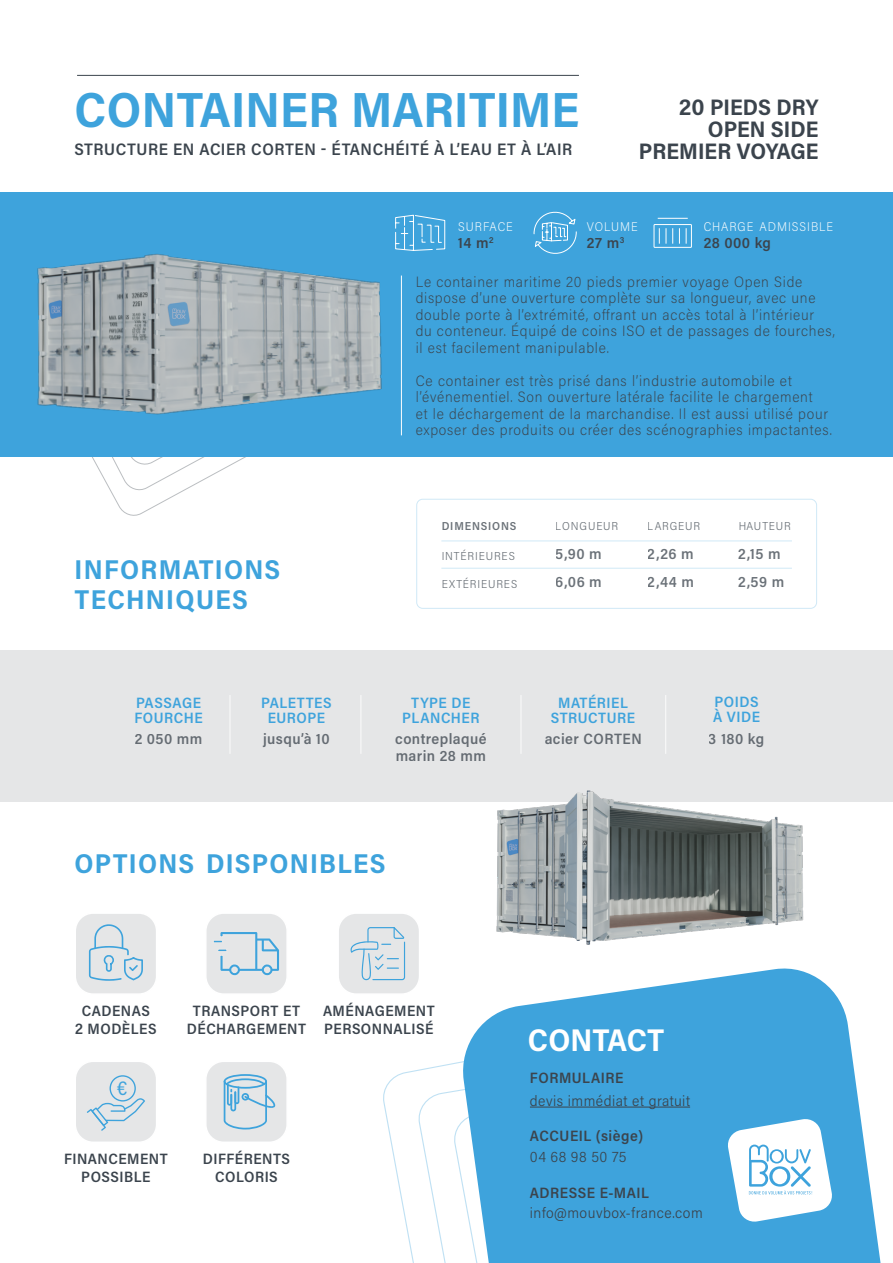
<style>
.page{position:relative;width:893px;height:1263px;background:#fff}
.page>*{position:absolute;margin:0;border:0;box-sizing:border-box;transform-origin:0 0}
.t1{font:700 49.5px "Acumin Pro Semi Cond";letter-spacing:.005em;color:#3ea3dc}
.t2{font:700 31.5px "Acumin Pro Semi Cond";color:#fff}
.t3{font:700 27.3px/30px "Acumin Pro Semi Cond";letter-spacing:.05em;color:#3ea3dc}
.t4{font:700 22.5px/43.7px "Acumin Pro Semi Cond";color:#3b444d;text-align:right}
.t5{font:19.5px "Acumin Pro Semi Cond";color:#3ea3dc}
.t6{font:600 16.65px "Acumin Pro Semi Cond";letter-spacing:.03em;color:#3b444d}
.t7{font:200 15px/16.5px "Acumin Pro Semi Cond";letter-spacing:.05em;color:#3b444d}
.t8{font:600 15px/18px "Acumin Pro Semi Cond";letter-spacing:.03em;color:#3b444d}
.t9{font:600 15px/15px "Acumin Pro Semi Cond";letter-spacing:.035em;color:#3ea3dc;text-align:center}
.t10{font:300 15px "Acumin Pro Semi Cond";letter-spacing:.03em;color:#3b444d}
.t11{font:200 12.6px "Acumin Pro Semi Cond";letter-spacing:.075em;color:#fff}
.t12{font:300 11.55px "Acumin Pro Semi Cond";letter-spacing:.08em;color:#3b444d}
.t13{font:600 11.55px "Acumin Pro Semi Cond";letter-spacing:.075em;color:#3b444d}
</style>
<div class="page">
<svg style="left:92px;top:457px;width:154px;height:59px"></svg>
<div style="left:0;top:192px;width:893px;height:265px;background:#3ea3dc"></div>
<img style="left:37px;top:254px;width:345px;height:161px">
<div style="left:0;top:650px;width:893px;height:152px;background:#e5e6e7"></div>
<hr style="left:77px;top:75px;width:502px;height:1px;background:#3b444d">
<img style="left:496px;top:790px;width:308px;height:155px">
<div style="left:416px;top:499px;width:401px;height:110px;border:1px solid #3ea3dc;border-radius:6px"></div>
<hr style="left:441px;top:540px;width:351px;height:1px;background:#3ea3dc">
<hr style="left:441px;top:568px;width:351px;height:1px;background:#3ea3dc">
<svg style="left:395px;top:214px;width:50px;height:37px"></svg>
<svg style="left:533px;top:211px;width:44px;height:43px"></svg>
<div style="left:654px;top:224px;width:38px;height:24px;border:1px solid #fff"></div>
<svg style="left:666px;top:228px;width:7px;height:16px"></svg>
<svg style="left:659px;top:228px;width:1px;height:16px"></svg>
<svg style="left:679px;top:228px;width:1px;height:16px"></svg>
<svg style="left:686px;top:228px;width:1px;height:16px"></svg>
<hr style="left:658px;top:218px;width:30px;height:1px;background:#fff">
<hr style="left:401px;top:276px;width:1px;height:159px;background:#fff">
<div style="left:75px;top:913px;width:82px;height:81px;background:#e5e6e7;border-radius:18px"></div>
<div style="left:74px;top:912px;width:83px;height:83px;border:2px solid #fff;border-radius:18px"></div>
<svg style="left:89px;top:924px;width:54px;height:57px"></svg>
<div style="left:206px;top:913px;width:81px;height:81px;background:#e5e6e7;border-radius:18px"></div>
<div style="left:205px;top:912px;width:83px;height:83px;border:2px solid #fff;border-radius:18px"></div>
<svg style="left:217px;top:932px;width:62px;height:44px"></svg>
<div style="left:338px;top:913px;width:82px;height:81px;background:#e5e6e7;border-radius:18px"></div>
<div style="left:337px;top:912px;width:83px;height:83px;border:2px solid #fff;border-radius:18px"></div>
<svg style="left:350px;top:927px;width:55px;height:53px"></svg>
<div style="left:75px;top:1061px;width:82px;height:81px;background:#e5e6e7;border-radius:18px"></div>
<div style="left:74px;top:1060px;width:83px;height:83px;border:2px solid #fff;border-radius:18px"></div>
<svg style="left:87px;top:1075px;width:58px;height:56px"></svg>
<div style="left:206px;top:1061px;width:81px;height:81px;background:#e5e6e7;border-radius:18px"></div>
<div style="left:205px;top:1060px;width:83px;height:83px;border:2px solid #fff;border-radius:18px"></div>
<svg style="left:224px;top:1074px;width:52px;height:55px"></svg>
<hr style="left:230px;top:695px;width:1px;height:59px;background:#fff">
<hr style="left:665px;top:695px;width:1px;height:59px;background:#fff">
<hr style="left:361px;top:695px;width:1px;height:59px;background:#fff">
<hr style="left:521px;top:695px;width:1px;height:59px;background:#fff">
<svg style="left:384px;top:1062px;width:75px;height:201px"></svg>
<svg style="left:459px;top:968px;width:422px;height:295px;fill:#3ea3dc"></svg>
<hr style="left:530px;top:1107px;width:160px;height:1px;background:#3b444d">
<svg style="left:727px;top:1118px;width:106px;height:105px"></svg>
<h1 class="t1" style="left:75px;top:75px;width:506px">CONTAINER MARITIME</h1>
<p class="t6" style="left:74px;top:138px;width:499px">STRUCTURE EN ACIER CORTEN - ÉTANCHÉITÉ À L’EAU ET À L’AIR</p>
<h3 class="t4" style="left:639px;top:84px;width:181px">20 PIEDS DRY<br>PREMIER VOYAGE</h3>
<h3 class="t4" style="left:708px;top:106px;width:112px">OPEN SIDE</h3>
<p class="t11" style="left:704px;top:218px;width:131px">CHARGE ADMISSIBLE</p>
<p class="t8" style="left:704px;top:233px;width:69px">28 000 kg</p>
<p class="t7" style="left:416px;top:273px;width:421px">Le container maritime 20 pieds premier voyage Open Side dispose d’une ouverture complète sur sa longueur, avec une double porte à l’extrémité, offrant un accès total à l’intérieur<br>du conteneur. Équipé de coins ISO et de passages de fourches, il est facilement manipulable.</p>
<p class="t7" style="left:416px;top:372px;width:418px">Ce container est très prisé dans l’industrie automobile et l’événementiel. Son ouverture latérale facilite le chargement<br>et le déchargement de la marchandise. Il est aussi utilisé pour exposer des produits ou créer des scénographies impactantes.</p>
<p class="t11" style="left:458px;top:218px;width:56px">SURFACE</p>
<p class="t8" style="left:458px;top:233px;width:37px">14 m<sup>2</sup></p>
<p class="t11" style="left:587px;top:218px;width:53px">VOLUME</p>
<p class="t8" style="left:587px;top:233px;width:39px">27 m<sup>3</sup></p>
<h3 class="t3" style="left:75px;top:553px;width:207px">INFORMATIONS<br>TECHNIQUES</h3>
<p class="t13" style="left:442px;top:518px;width:76px">DIMENSIONS</p>
<p class="t12" style="left:556px;top:518px;width:64px">LONGUEUR</p>
<p class="t12" style="left:648px;top:518px;width:54px">LARGEUR</p>
<p class="t12" style="left:738px;top:518px;width:54px">HAUTEUR</p>
<p class="t12" style="left:442px;top:548px;width:75px">INTÉRIEURES</p>
<p class="t8" style="left:556px;top:539px;width:48px;line-height:28px">5,90 m<br>6,06 m</p>
<p class="t8" style="left:648px;top:539px;width:48px;line-height:28px">2,26 m<br>2,44 m</p>
<p class="t8" style="left:738px;top:539px;width:48px;line-height:28px">2,15 m<br>2,59 m</p>
<p class="t12" style="left:442px;top:576px;width:77px">EXTÉRIEURES</p>
<p class="t9" style="left:134px;top:695px;width:70px;text-align:left">PASSAGE<br>FOURCHE</p>
<p class="t9" style="left:551px;top:695px;width:86px">MATÉRIEL<br>STRUCTURE</p>
<p class="t9" style="left:261px;top:695px;width:72px">PALETTES<br>EUROPE</p>
<p class="t9" style="left:402px;top:695px;width:79px">TYPE DE<br>PLANCHER</p>
<p class="t9" style="left:713px;top:694px;width:48px;text-align:left">POIDS<br>À VIDE</p>
<p class="t8" style="left:263px;top:729px;width:68px">jusqu’à 10</p>
<p class="t8" style="left:395px;top:730px;width:93px;line-height:16.5px">contreplaqué marin 28 mm</p>
<p class="t8" style="left:135px;top:729px;width:69px">2 050 mm</p>
<p class="t8" style="left:545px;top:729px;width:99px">acier CORTEN</p>
<p class="t8" style="left:709px;top:729px;width:57px">3 180 kg</p>
<h3 class="t3" style="left:74px;top:847px;width:313px">OPTIONS DISPONIBLES</h3>
<p class="t8" style="left:75px;top:1001px;width:83px;text-align:center">CADENAS<br>2 MODÈLES</p>
<p class="t8" style="left:187px;top:1001px;width:121px;text-align:center">TRANSPORT ET<br>DÉCHARGEMENT</p>
<p class="t8" style="left:323px;top:1001px;width:113px">AMÉNAGEMENT<br>PERSONNALISÉ</p>
<h3 class="t5" style="left:117px;top:1074px;width:12px">€</h3>
<p class="t8" style="left:64px;top:1149px;width:105px;text-align:center">FINANCEMENT<br>POSSIBLE</p>
<p class="t8" style="left:203px;top:1149px;width:89px;text-align:center">DIFFÉRENTS<br>COLORIS</p>
<h2 class="t2" style="left:528px;top:1018px;width:138px">CONTACT</h2>
<p class="t8" style="left:530px;top:1068px;width:95px">FORMULAIRE</p>
<p class="t10" style="left:530px;top:1090px;width:162px">devis immédiat et gratuit</p>
<p class="t8" style="left:530px;top:1126px;width:115px">ACCUEIL (siège)</p>
<p class="t10" style="left:530px;top:1146px;width:98px">04 68 98 50 75</p>
<p class="t8" style="left:530px;top:1183px;width:120px">ADRESSE E-MAIL</p>
<p class="t10" style="left:530px;top:1203px;width:174px">info@mouvbox-france.com</p>
</div>
